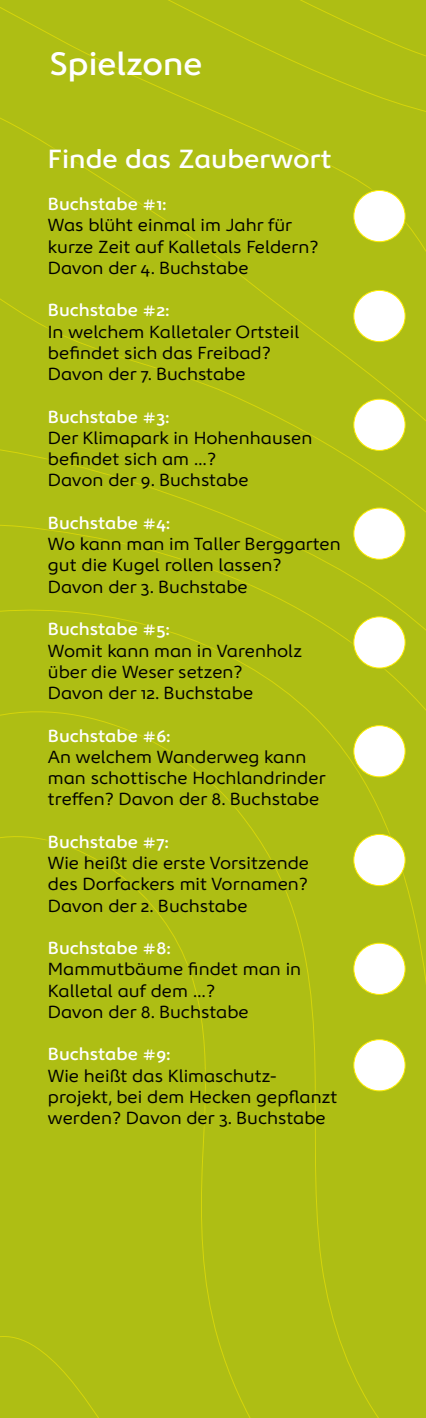
<style>
.page{position:relative;width:426px;height:1418px;background:#fff}
.page>*{position:absolute;margin:0;border:0;box-sizing:border-box;transform-origin:0 0}
.t1{font:600 32.5px "Neio Bunola";color:#fff}
.t2{font:600 26.25px "Neio Bunola";color:#fff}
.t3{font:17.5px/21.2px "Neio Bunola";color:#000}
.t4{font:600 17.5px "Neio Bunola";color:#fff}
</style>
<div class="page">
<div style="left:0;top:0;width:425px;height:1417px;background:#aebe14"></div>
<div style="left:43px;top:143px;width:301px;height:989px;background:#aebe14"></div>
<div style="left:348px;top:185px;width:61px;height:911px;background:#aebe14"></div>
<div style="left:353px;top:190px;width:51px;height:52px;background:#fff;border-radius:50%"></div>
<div style="left:353px;top:190px;width:52px;height:52px;border:1px solid #ffed00;border-radius:50%"></div>
<div style="left:353px;top:290px;width:51px;height:51px;background:#fff;border-radius:50%"></div>
<div style="left:353px;top:290px;width:52px;height:52px;border:1px solid #ffed00;border-radius:50%"></div>
<div style="left:353px;top:399px;width:51px;height:51px;background:#fff;border-radius:50%"></div>
<div style="left:353px;top:399px;width:52px;height:51px;border:1px solid #ffed00;border-radius:50%"></div>
<div style="left:353px;top:508px;width:51px;height:51px;background:#fff;border-radius:50%"></div>
<div style="left:353px;top:508px;width:52px;height:51px;border:1px solid #ffed00;border-radius:50%"></div>
<div style="left:353px;top:617px;width:51px;height:51px;background:#fff;border-radius:50%"></div>
<div style="left:353px;top:616px;width:52px;height:52px;border:1px solid #ffed00;border-radius:50%"></div>
<div style="left:353px;top:725px;width:51px;height:51px;background:#fff;border-radius:50%"></div>
<div style="left:353px;top:725px;width:52px;height:52px;border:1px solid #ffed00;border-radius:50%"></div>
<div style="left:353px;top:834px;width:51px;height:51px;background:#fff;border-radius:50%"></div>
<div style="left:353px;top:834px;width:52px;height:51px;border:1px solid #ffed00;border-radius:50%"></div>
<div style="left:353px;top:943px;width:51px;height:51px;background:#fff;border-radius:50%"></div>
<div style="left:353px;top:943px;width:52px;height:51px;border:1px solid #ffed00;border-radius:50%"></div>
<div style="left:353px;top:1039px;width:51px;height:51px;background:#fff;border-radius:50%"></div>
<div style="left:353px;top:1039px;width:52px;height:52px;border:1px solid #ffed00;border-radius:50%"></div>
<h1 class="t1" style="left:50px;top:42px;width:154px">Spielzone</h1>
<h2 class="t2" style="left:48px;top:141px;width:285px">Finde das Zauberwort</h2>
<p class="t4" style="left:48px;top:192px;width:120px">Buchstabe #1:</p>
<p class="t3" style="left:48px;top:215px;width:272px">Was blüht einmal im Jahr für kurze Zeit auf Kalletals Feldern?<br>Davon der 4. Buchstabe</p>
<p class="t4" style="left:48px;top:298px;width:123px">Buchstabe #2:</p>
<p class="t3" style="left:48px;top:321px;width:252px">In welchem Kalletaler Ortsteil befindet sich das Freibad?<br>Davon der 7. Buchstabe</p>
<p class="t4" style="left:48px;top:405px;width:123px">Buchstabe #3:</p>
<p class="t3" style="left:48px;top:427px;width:265px">Der Klimapark in Hohenhausen befindet sich am …?<br>Davon der 9. Buchstabe</p>
<p class="t4" style="left:48px;top:511px;width:124px">Buchstabe #4:</p>
<p class="t3" style="left:48px;top:534px;width:294px">Wo kann man im Taller Berggarten gut die Kugel rollen lassen?<br>Davon der 3. Buchstabe</p>
<p class="t4" style="left:48px;top:617px;width:123px">Buchstabe #5:</p>
<p class="t3" style="left:48px;top:640px;width:255px">Womit kann man in Varenholz über die Weser setzen?<br>Davon der 12. Buchstabe</p>
<p class="t4" style="left:48px;top:723px;width:124px">Buchstabe #6:</p>
<p class="t3" style="left:48px;top:746px;width:279px">An welchem Wanderweg kann man schottische Hochlandrinder treffen? Davon der 8. Buchstabe</p>
<p class="t4" style="left:48px;top:830px;width:122px">Buchstabe #7:</p>
<p class="t3" style="left:48px;top:852px;width:262px;text-align:justify">Wie heißt die erste Vorsitzende des Dorfackers mit Vornamen?<br>Davon der 2. Buchstabe</p>
<p class="t4" style="left:48px;top:936px;width:124px">Buchstabe #8:</p>
<p class="t3" style="left:48px;top:959px;width:254px">Mammutbäume findet man in<br>Kalletal auf dem …?<br>Davon der 8. Buchstabe</p>
<p class="t4" style="left:48px;top:1042px;width:124px">Buchstabe #9:</p>
<p class="t3" style="left:48px;top:1065px;width:290px">Wie heißt das Klimaschutz&shy;projekt, bei dem Hecken gepflanzt werden? Davon der 3. Buchstabe</p>
</div>
